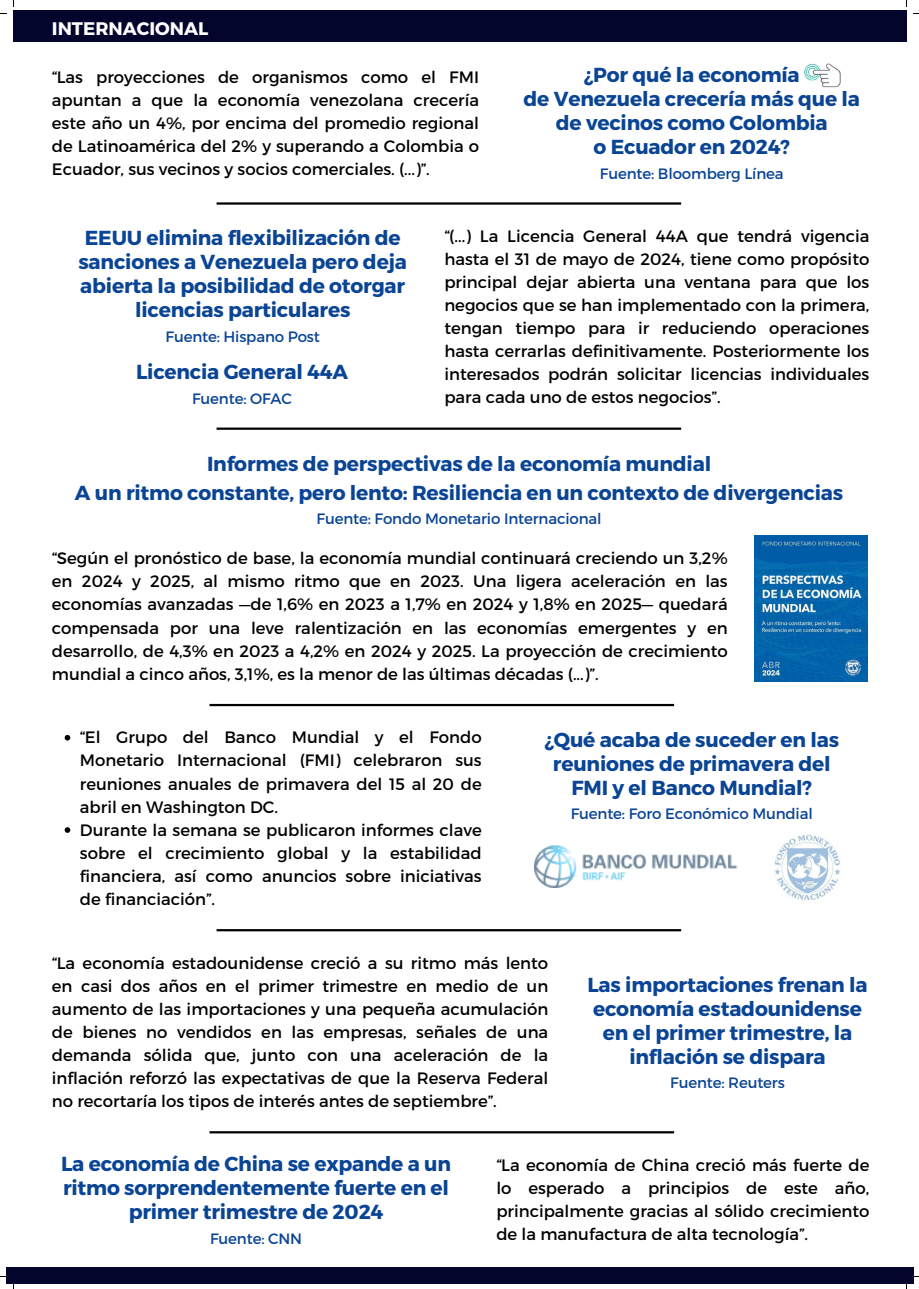
<style>
.page{position:relative;width:919px;height:1289px;background:#fff}
.page>*{position:absolute;margin:0;border:0;box-sizing:border-box;transform-origin:0 0}
.t1{font:700 20.25px/24px "Montserrat";letter-spacing:-.01em;color:#0a4495;text-align:center}
.t2{font:700 18.15px "Montserrat";color:#fff}
.t3{font:16.5px/23.1px "Montserrat";color:#000;text-align:justify}
.t4{font:15px "Montserrat";letter-spacing:-.01em;color:#0a4495}
</style>
<div class="page">
<hr style="left:216px;top:202px;width:465px;height:3px;background:#000">
<hr style="left:209px;top:704px;width:465px;height:2px;background:#000">
<div style="left:13px;top:11px;width:893px;height:31px;background:#03052d"></div>
<img style="left:804px;top:63px;width:37px;height:25px">
<hr style="left:216px;top:929px;width:465px;height:2px;background:#000">
<hr style="left:216px;top:427px;width:465px;height:3px;background:#000">
<hr style="left:209px;top:1131px;width:465px;height:2px;background:#000">
<img style="left:534px;top:845px;width:204px;height:42px">
<img style="left:774px;top:834px;width:66px;height:68px">
<img style="left:754px;top:535px;width:112px;height:146px">
<svg style="left:65px;top:735px;width:5px;height:5px"></svg>
<svg style="left:65px;top:827px;width:5px;height:5px"></svg>
<div style="left:7px;top:1267px;width:906px;height:16px;background:#03052d"></div>
<p class="t2" style="left:52px;top:17px;width:158px">INTERNACIONAL</p>
<p class="t3" style="left:52px;top:65px;width:428px">“Las proyecciones de organismos como el FMI apuntan a que la economía venezolana crecería este año un 4%, por encima del promedio regional de Latinoamérica del 2% y superando a Colombia o Ecuador, sus vecinos y socios comerciales. (...)”.</p>
<p class="t1" style="left:523px;top:62px;width:338px">¿Por qué la economía<br>de Venezuela crecería más que la de vecinos como Colombia<br>o Ecuador en 2024?</p>
<p class="t4" style="left:599px;top:163px;width:185px">Fuente: Bloomberg Línea</p>
<p class="t1" style="left:78px;top:225px;width:330px">EEUU elimina flexibilización de sanciones a Venezuela pero deja abierta la posibilidad de otorgar licencias particulares</p>
<p class="t4" style="left:165px;top:327px;width:156px">Fuente: Hispano Post</p>
<p class="t1" style="left:136px;top:359px;width:213px">Licencia General 44A</p>
<p class="t4" style="left:192px;top:388px;width:101px">Fuente: OFAC</p>
<p class="t3" style="left:444px;top:223px;width:426px">“(...) La Licencia General 44A que tendrá vigencia hasta el 31 de mayo de 2024, tiene como propósito principal dejar abierta una ventana para que los negocios que se han implementado con la primera, tengan tiempo para ir reduciendo operaciones hasta cerrarlas definitivamente. Posteriormente los interesados podrán solicitar licencias individuales para cada uno de estos negocios”.</p>
<p class="t1" style="left:75px;top:447px;width:769px;line-height:29.2px">Informes de perspectivas de la economía mundial<br>A un ritmo constante, pero lento: Resiliencia en un contexto de divergencias</p>
<p class="t4" style="left:316px;top:509px;width:286px">Fuente: Fondo Monetario Internacional</p>
<p class="t3" style="left:52px;top:546px;width:677px">“Según el pronóstico de base, la economía mundial continuará creciendo un 3,2% en 2024 y 2025, al mismo ritmo que en 2023. Una ligera aceleración en las economías avanzadas —de 1,6% en 2023 a 1,7% en 2024 y 1,8% en 2025— quedará compensada por una leve ralentización en las economías emergentes y en desarrollo, de 4,3% en 2023 a 4,2% en 2024 y 2025. La proyección de crecimiento mundial a cinco años, 3,1%, es la menor de las últimas décadas (...)”.</p>
<p class="t3" style="left:80px;top:725px;width:403px;text-align:left">“El Grupo del Banco Mundial y el Fondo Monetario Internacional (FMI) celebraron sus reuniones anuales de primavera del 15 al 20 de abril en Washington DC.<br>Durante la semana se publicaron informes clave sobre el crecimiento global y la estabilidad financiera, así como anuncios sobre iniciativas de financiación”.</p>
<p class="t1" style="left:544px;top:726px;width:296px">¿Qué acaba de suceder en las reuniones de primavera del<br>FMI y el Banco Mundial?</p>
<p class="t4" style="left:570px;top:804px;width:243px">Fuente: Foro Económico Mundial</p>
<p class="t3" style="left:52px;top:950px;width:497px">“La economía estadounidense creció a su ritmo más lento en casi dos años en el primer trimestre en medio de un aumento de las importaciones y una pequeña acumulación de bienes no vendidos en las empresas, señales de una demanda sólida que, junto con una aceleración de la inflación reforzó las expectativas de que la Reserva Federal no recortaría los tipos de interés antes de septiembre”.</p>
<p class="t1" style="left:587px;top:971px;width:281px">Las importaciones frenan la economía estadounidense en el primer trimestre, la inflación se dispara</p>
<p class="t4" style="left:670px;top:1072px;width:116px">Fuente: Reuters</p>
<p class="t1" style="left:61px;top:1150px;width:391px">La economía de China se expande a un ritmo sorprendentemente fuerte en el primer trimestre de 2024</p>
<p class="t4" style="left:210px;top:1228px;width:93px">Fuente: CNN</p>
<p class="t3" style="left:496px;top:1152px;width:374px">“La economía de China creció más fuerte de lo esperado a principios de este año, principalmente gracias al sólido crecimiento de la manufactura de alta tecnología”.</p>
</div>
